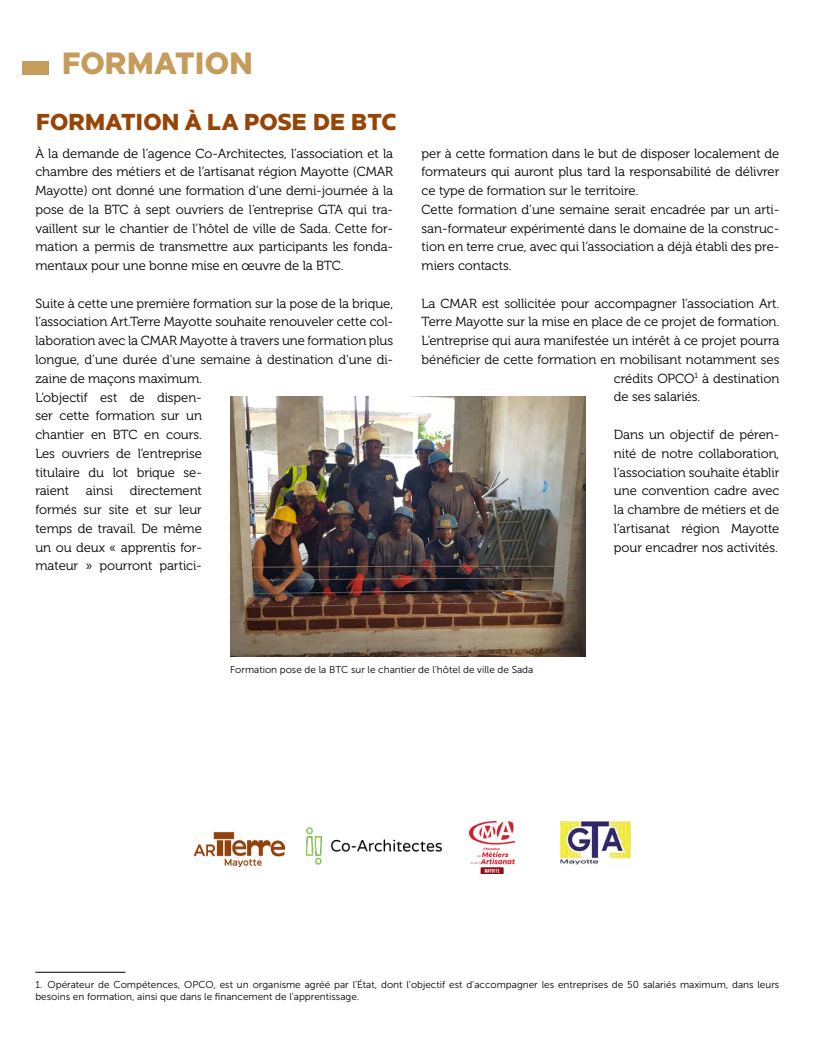
<style>
.page{position:relative;width:815px;height:1053px;background:#fff}
.page>*{position:absolute;margin:0;border:0;box-sizing:border-box;transform-origin:0 0}
.t1{font:900 30px "Rijsel";color:#c69c5c}
.t2{font:900 22.5px "Rijsel";color:#974405}
.t3{font:13.12px/18.8px "Museo 300";letter-spacing:-.005em;color:#000;text-align:justify}
.t4{font:10px/12px "Museo Sans 300";color:#000}
</style>
<div class="page">
<div style="left:22px;top:61px;width:27px;height:13px;background:#c69c5c"></div>
<hr style="left:35px;top:971px;width:90px;height:1px;background:#000">
<img style="left:230px;top:396px;width:356px;height:260px">
<img style="left:193px;top:831px;width:91px;height:36px">
<img style="left:306px;top:827px;width:135px;height:37px">
<img style="left:560px;top:821px;width:71px;height:44px">
<img style="left:470px;top:821px;width:44px;height:52px">
<h1 class="t1" style="left:62px;top:45px;width:192px">FORMATION</h1>
<h2 class="t2" style="left:36px;top:108px;width:362px">FORMATION À LA POSE DE BTC</h2>
<p class="t3" style="left:35px;top:144px;width:359px">À la demande de l’agence Co-Architectes, l’association et la chambre des métiers et de l’artisanat région Mayotte (CMAR Mayotte) ont donné une formation d’une demi-journée à la pose de la BTC à sept ouvriers de l’entreprise GTA qui tra&shy;vaillent sur le chantier de l’hôtel de ville de Sada. Cette for&shy;mation a permis de transmettre aux participants les fonda&shy;mentaux pour une bonne mise en œuvre de la BTC.</p>
<p class="t3" style="left:35px;top:294px;width:359px;text-align:left">Suite à cette une première formation sur la pose de la brique, l’association Art.Terre Mayotte souhaite renouveler cette col&shy;laboration avec la CMAR Mayotte à travers une formation plus longue, d’une durée d’une semaine à destination d’une di&shy;zaine de maçons maximum.<br>L’objectif est de dispen-<br>ser cette formation sur un<br>chantier en BTC en cours.<br>Les ouvriers de l’entreprise<br>titulaire du lot brique se-<br>raient</p>
<p class="t3" style="left:35px;top:481px;width:168px;text-indent:94px">directement formés sur site et sur leur temps de travail. De même un ou deux « apprentis for&shy;mateur » pourront partici-</p>
<p class="t3" style="left:86px;top:481px;width:29px">ainsi</p>
<p class="t3" style="left:422px;top:144px;width:359px;text-align:left">per à cette formation dans le but de disposer localement de formateurs qui auront plus tard la responsabilité de délivrer ce type de formation sur le territoire.<br>Cette formation d’une semaine serait encadrée par un arti&shy;san-formateur expérimenté dans le domaine de la construc&shy;tion en terre crue, avec qui l’association a déjà établi des pre&shy;miers contacts.</p>
<p class="t3" style="left:422px;top:294px;width:359px">La CMAR est sollicitée pour accompagner l’association Art.</p>
<p class="t3" style="left:422px;top:313px;width:359px">Terre Mayotte sur la mise en place de ce projet de formation.</p>
<p class="t3" style="left:422px;top:331px;width:359px">L’entreprise qui aura manifestée un intérêt à ce projet pourra</p>
<p class="t3" style="left:422px;top:350px;width:359px">bénéficier de cette formation en mobilisant notamment ses</p>
<p class="t3" style="left:614px;top:369px;width:167px">crédits OPCO<sup>1</sup> à destination</p>
<p class="t3" style="left:614px;top:388px;width:88px">de ses salariés.</p>
<p class="t3" style="left:614px;top:425px;width:167px">Dans un objectif de péren&shy;nité de notre collaboration, l’association souhaite établir une convention cadre avec la chambre de métiers et de l’artisanat région Mayotte pour encadrer nos activités.</p>
<p class="t4" style="left:230px;top:663px;width:305px">Formation pose de la BTC sur le chantier de l’hôtel de ville de Sada</p>
<p class="t4" style="left:35px;top:978px;width:745px">1. Opérateur de Compétences, OPCO, est un organisme agréé par l’État, dont l’objectif est d’accompagner les entreprises de 50 salariés maximum, dans leurs besoins en formation, ainsi que dans le financement de l’apprentissage.</p>
</div>
